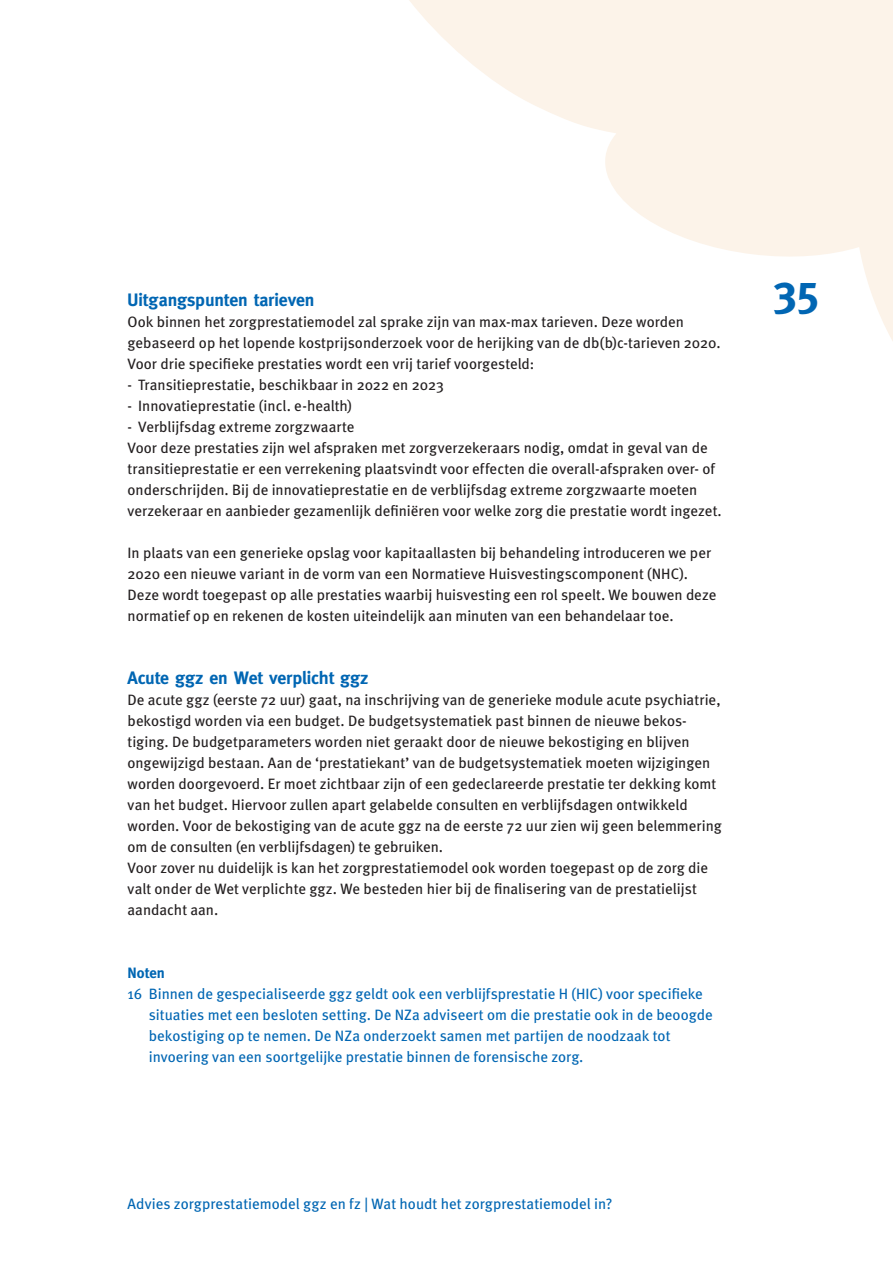
<style>
.page{position:relative;width:893px;height:1263px;background:#fff}
.page>*{position:absolute;margin:0;border:0;box-sizing:border-box;transform-origin:0 0}
.t1{font:700 45px "Meta";color:#0166b3}
.t2{font:700 18px "Meta";letter-spacing:-.005em;color:#0166b3}
.t3{font:15px/21px "Meta";color:#231f20}
.t4{font:15px/21px "Meta";letter-spacing:.005em;color:#0166b3}
.t5{font:700 15px "Meta";color:#0166b3}
</style>
<div class="page">
<svg style="left:409px;top:0;width:484px;height:341px;fill:#fcf3e9"></svg>
<p class="t2" style="left:128px;top:289px;width:188px">Uitgangspunten tarieven</p>
<p class="t3" style="left:128px;top:311px;width:595px">Ook binnen het zorgprestatiemodel zal sprake zijn van max-max tarieven. Deze worden gebaseerd op het lopende kostprijsonderzoek voor de herijking van de db(b)c-tarieven 2020.<br>Voor drie specifieke prestaties wordt een vrij tarief voorgesteld:</p>
<p class="t3" style="left:128px;top:374px;width:318px">- Transitieprestatie, beschikbaar in 2022 en 2023</p>
<p class="t3" style="left:128px;top:395px;width:226px">- Innovatieprestatie (incl. e-health)</p>
<p class="t3" style="left:128px;top:416px;width:596px">- Verblijfsdag extreme zorgzwaarte<br>Voor deze prestaties zijn wel afspraken met zorgverzekeraars nodig, omdat in geval van de transitieprestatie er een verrekening plaatsvindt voor effecten die overall-afspraken over- of onderschrijden. Bij de innovatieprestatie en de verblijfsdag extreme zorgzwaarte moeten verzekeraar en aanbieder gezamenlijk definiëren voor welke zorg die prestatie wordt ingezet.</p>
<p class="t3" style="left:128px;top:542px;width:590px">In plaats van een generieke opslag voor kapitaallasten bij behandeling introduceren we per 2020 een nieuwe variant in de vorm van een Normatieve Huisvestingscomponent (NHC).<br>Deze wordt toegepast op alle prestaties waarbij huisvesting een rol speelt. We bouwen deze normatief op en rekenen de kosten uiteindelijk aan minuten van een behandelaar toe.</p>
<p class="t2" style="left:128px;top:667px;width:242px">Acute ggz en Wet verplicht ggz</p>
<p class="t3" style="left:128px;top:689px;width:596px">De acute ggz (eerste 72 uur) gaat, na inschrijving van de generieke module acute psychiatrie, bekostigd worden via een budget. De budgetsystematiek past binnen de nieuwe bekos&shy;tiging. De budgetparameters worden niet geraakt door de nieuwe bekostiging en blijven ongewijzigd bestaan. Aan de ‘prestatiekant’ van de budgetsystematiek moeten wijzigingen worden doorgevoerd. Er moet zichtbaar zijn of een gedeclareerde prestatie ter dekking komt van het budget. Hiervoor zullen apart gelabelde consulten en verblijfsdagen ontwikkeld worden. Voor de bekostiging van de acute ggz na de eerste 72 uur zien wij geen belemmering om de consulten (en verblijfsdagen) te gebruiken.<br>Voor zover nu duidelijk is kan het zorgprestatiemodel ook worden toegepast op de zorg die valt onder de Wet verplichte ggz. We besteden hier bij de finalisering van de prestatielijst aandacht aan.</p>
<p class="t5" style="left:128px;top:964px;width:39px">Noten</p>
<p class="t4" style="left:149px;top:983px;width:565px;text-indent:-21px">16 Binnen de gespecialiseerde ggz geldt ook een verblijfsprestatie H (HIC) voor specifieke situaties met een besloten setting. De NZa adviseert om die prestatie ook in de beoogde bekostiging op te nemen. De NZa onderzoekt samen met partijen de noodzaak tot invoering van een soortgelijke prestatie binnen de forensische zorg.</p>
<h1 class="t1" style="left:773px;top:264px;width:48px">35</h1>
<p class="t4" style="left:128px;top:1193px;width:486px">Advies zorgprestatiemodel ggz en fz | Wat houdt het zorgprestatiemodel in?</p>
</div>
